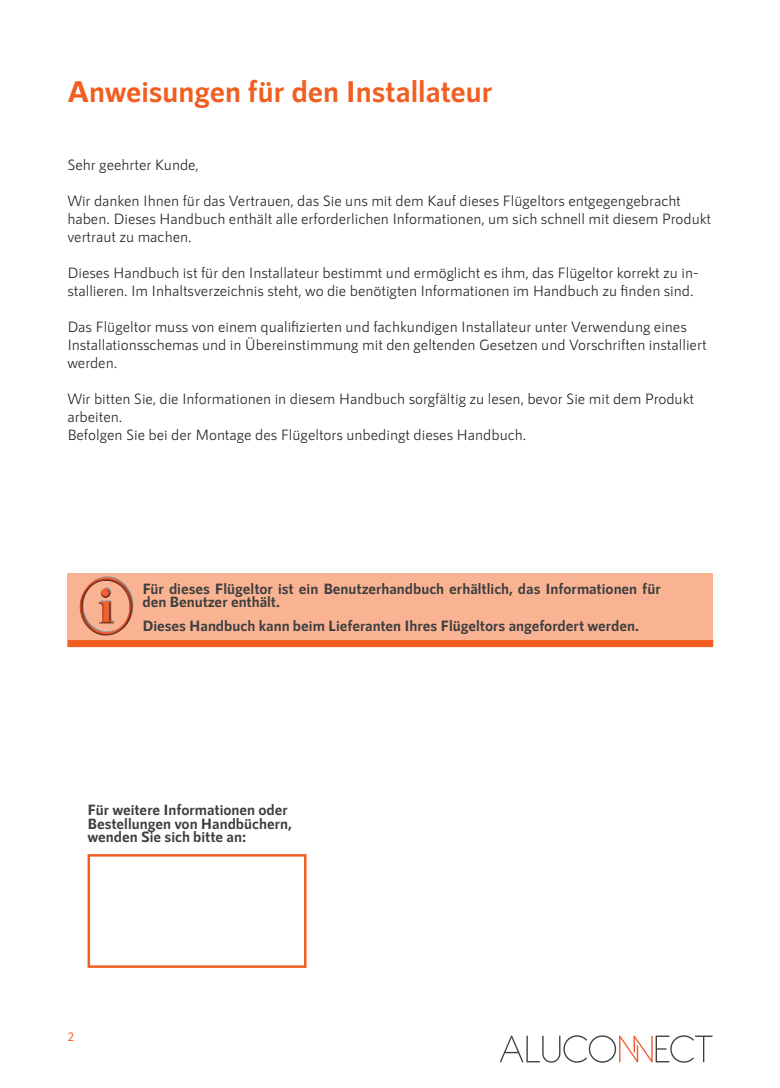
<style>
.page{position:relative;width:780px;height:1088px;background:#fff}
.page>*{position:absolute;margin:0;border:0;box-sizing:border-box;transform-origin:0 0}
.t1{font:700 30px "RNS Sanz";color:#f25e21}
.t2{font:15px/18px "RNS Sanz";color:#231f20}
.t3{font:700 15px/13.1px "RNS Sanz";color:#3e3e3f}
.t4{font:500 12.5px "RNS Sanz";color:#f25e21}
</style>
<div class="page">
<div style="left:67px;top:640px;width:646px;height:7px;background:#f25e21"></div>
<div style="left:67px;top:573px;width:646px;height:67px;background:#f9b392"></div>
<img style="left:79px;top:575px;width:55px;height:61px">
<div style="left:88px;top:854px;width:218px;height:114px;border:2px solid #f25e21"></div>
<svg style="left:500px;top:1035px;width:212px;height:28px"></svg>
<h1 class="t1" style="left:67px;top:74px;width:427px">Anweisungen für den Installateur</h1>
<p class="t2" style="left:67px;top:156px;width:133px">Sehr geehrter Kunde,</p>
<p class="t2" style="left:67px;top:192px;width:645px">Wir danken Ihnen für das Vertrauen, das Sie uns mit dem Kauf dieses Flügeltors entgegengebracht haben. Dieses Handbuch enthält alle erforderlichen Informationen, um sich schnell mit diesem Produkt vertraut zu machen.</p>
<p class="t2" style="left:67px;top:264px;width:632px">Dieses Handbuch ist für den Installateur bestimmt und ermöglicht es ihm, das Flügeltor korrekt zu in&shy;stallieren. Im Inhaltsverzeichnis steht, wo die benötigten Informationen im Handbuch zu finden sind.</p>
<p class="t2" style="left:67px;top:318px;width:640px">Das Flügeltor muss von einem qualifizierten und fachkundigen Installateur unter Verwendung eines<br>Installationsschemas und in Übereinstimmung mit den geltenden Gesetzen und Vorschriften installiert werden.</p>
<p class="t2" style="left:67px;top:390px;width:628px">Wir bitten Sie, die Informationen in diesem Handbuch sorgfältig zu lesen, bevor Sie mit dem Produkt arbeiten.<br>Befolgen Sie bei der Montage des Flügeltors unbedingt dieses Handbuch.</p>
<p class="t3" style="left:142px;top:582px;width:520px">Für dieses Flügeltor ist ein Benutzerhandbuch erhältlich, das Informationen für den Benutzer enthält.</p>
<p class="t3" style="left:142px;top:619px;width:498px">Dieses Handbuch kann beim Lieferanten Ihres Flügeltors angefordert werden.</p>
<p class="t3" style="left:88px;top:803px;width:206px">Für weitere Informationen oder<br>Bestellungen von Handbüchern, wenden Sie sich bitte an:</p>
<p class="t4" style="left:67px;top:1029px;width:8px">2</p>
</div>
